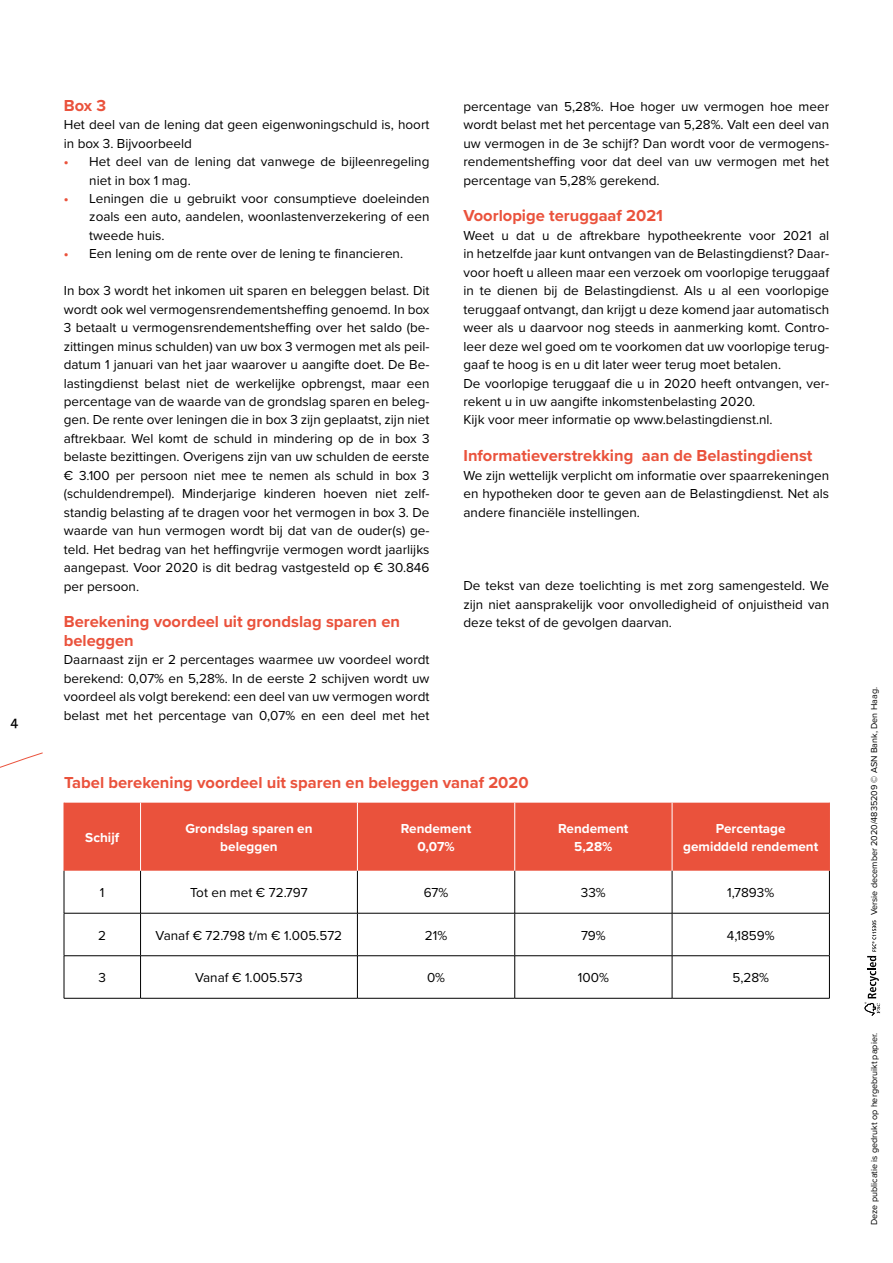
<style>
.page{position:relative;width:893px;height:1263px;background:#fff}
.page>*{position:absolute;margin:0;border:0;box-sizing:border-box;transform-origin:0 0}
.t1{font:700 16.5px/18.5px "Proxima Nova";color:#ea523c}
.t2{font:13.5px/18.5px "Proxima Nova";color:#000;text-align:justify}
.t3{font:700 13.5px/18px "Proxima Nova";color:#fff;text-align:center}
.t4{font:13.5px "Balance Offc";color:#000}
.t5{font:9px "Proxima Nova";color:#000}
.s1{font-weight:700;color:#ea523c}
</style>
<div class="page">
<svg style="left:0;top:752px;width:43px;height:16px"></svg>
<svg style="left:864px;top:920px;width:16px;height:96px"></svg>
<div style="left:65px;top:803px;width:764px;height:68px;background:#ea523c"></div>
<hr style="left:64px;top:871px;width:1px;height:42px;background:#000">
<hr style="left:140px;top:871px;width:1px;height:42px;background:#000">
<hr style="left:357px;top:871px;width:1px;height:42px;background:#000">
<hr style="left:514px;top:871px;width:1px;height:42px;background:#000">
<hr style="left:672px;top:871px;width:1px;height:42px;background:#000">
<hr style="left:829px;top:871px;width:1px;height:42px;background:#000">
<hr style="left:64px;top:913px;width:77px;height:1px;background:#000">
<hr style="left:64px;top:913px;width:1px;height:42px;background:#000">
<hr style="left:141px;top:913px;width:216px;height:1px;background:#000">
<hr style="left:140px;top:913px;width:1px;height:42px;background:#000">
<hr style="left:357px;top:913px;width:158px;height:1px;background:#000">
<hr style="left:357px;top:913px;width:1px;height:42px;background:#000">
<hr style="left:515px;top:913px;width:157px;height:1px;background:#000">
<hr style="left:514px;top:913px;width:1px;height:42px;background:#000">
<hr style="left:672px;top:913px;width:158px;height:1px;background:#000">
<hr style="left:672px;top:913px;width:1px;height:42px;background:#000">
<hr style="left:829px;top:913px;width:1px;height:42px;background:#000">
<hr style="left:64px;top:955px;width:77px;height:1px;background:#000">
<hr style="left:64px;top:956px;width:1px;height:42px;background:#000">
<hr style="left:141px;top:955px;width:216px;height:1px;background:#000">
<hr style="left:140px;top:956px;width:1px;height:42px;background:#000">
<hr style="left:357px;top:955px;width:158px;height:1px;background:#000">
<hr style="left:357px;top:956px;width:1px;height:42px;background:#000">
<hr style="left:515px;top:955px;width:157px;height:1px;background:#000">
<hr style="left:514px;top:956px;width:1px;height:42px;background:#000">
<hr style="left:672px;top:955px;width:158px;height:1px;background:#000">
<hr style="left:672px;top:956px;width:1px;height:42px;background:#000">
<hr style="left:829px;top:956px;width:1px;height:42px;background:#000">
<hr style="left:64px;top:998px;width:77px;height:1px;background:#000">
<hr style="left:141px;top:998px;width:216px;height:1px;background:#000">
<hr style="left:357px;top:998px;width:158px;height:1px;background:#000">
<hr style="left:515px;top:998px;width:157px;height:1px;background:#000">
<hr style="left:672px;top:998px;width:158px;height:1px;background:#000">
<hr style="left:64px;top:803px;width:1px;height:68px;background:#ea523c">
<hr style="left:140px;top:803px;width:1px;height:68px;background:#fff">
<hr style="left:357px;top:803px;width:1px;height:68px;background:#fff">
<hr style="left:514px;top:803px;width:1px;height:68px;background:#fff">
<hr style="left:672px;top:803px;width:1px;height:68px;background:#fff">
<hr style="left:829px;top:803px;width:1px;height:68px;background:#ea523c">
<p class="t4" style="left:11px;top:716px;width:9px">4</p>
<p class="t1" style="left:64px;top:96px;width:44px">Box 3</p>
<p class="t2" style="left:64px;top:115px;width:367px">Het deel van de lening dat geen eigenwoningschuld is, hoort in box 3. Bijvoorbeeld</p>
<p class="t2" style="left:89px;top:152px;width:342px;text-indent:-26px"><span class="s1">•</span> Het deel van de lening dat vanwege de bijleenregeling niet in box 1 mag.</p>
<p class="t2" style="left:89px;top:189px;width:342px;text-indent:-26px"><span class="s1">•</span> Leningen die u gebruikt voor consumptieve doeleinden zoals een auto, aandelen, woonlastenverzekering of een tweede huis.</p>
<p class="t2" style="left:64px;top:244px;width:341px"><span class="s1">•</span> Een lening om de rente over de lening te financieren.</p>
<p class="t2" style="left:64px;top:281px;width:367px">In box 3 wordt het inkomen uit sparen en beleggen belast. Dit wordt ook wel vermogensrendementsheffing genoemd. In box 3 betaalt u vermogensrendementsheffing over het saldo (be&shy;zittingen minus schulden) van uw box 3 vermogen met als peil&shy;datum 1 januari van het jaar waarover u aangifte doet. De Be&shy;lastingdienst belast niet de werkelijke opbrengst, maar een percentage van de waarde van de grondslag sparen en beleg&shy;gen. De rente over leningen die in box 3 zijn geplaatst, zijn niet aftrekbaar. Wel komt de schuld in mindering op de in box 3 belaste bezittingen. Overigens zijn van uw schulden de eerste € 3.100 per persoon niet mee te nemen als schuld in box 3 (schuldendrempel). Minderjarige kinderen hoeven niet zelf&shy;standig belasting af te dragen voor het vermogen in box 3. De waarde van hun vermogen wordt bij dat van de ouder(s) ge&shy;teld. Het bedrag van het heffingvrije vermogen wordt jaarlijks aangepast. Voor 2020 is dit bedrag vastgesteld op € 30.846 per persoon.</p>
<p class="t1" style="left:64px;top:612px;width:338px">Berekening voordeel uit grondslag sparen en beleggen</p>
<p class="t2" style="left:64px;top:650px;width:367px">Daarnaast zijn er 2 percentages waarmee uw voordeel wordt berekend: 0,07% en 5,28%. In de eerste 2 schijven wordt uw voordeel als volgt berekend: een deel van uw vermogen wordt belast met het percentage van 0,07% en een deel met het</p>
<p class="t2" style="left:463px;top:96px;width:367px">percentage van 5,28%. Hoe hoger uw vermogen hoe meer wordt belast met het percentage van 5,28%. Valt een deel van uw vermogen in de 3e schijf? Dan wordt voor de vermogens&shy;rendementsheffing voor dat deel van uw vermogen met het percentage van 5,28% gerekend.</p>
<p class="t1" style="left:463px;top:206px;width:201px">Voorlopige teruggaaf 2021</p>
<p class="t2" style="left:463px;top:226px;width:367px;text-align:left">Weet u dat u de aftrekbare hypotheekrente voor 2021 al in hetzelfde jaar kunt ontvangen van de Belastingdienst? Daar&shy;voor hoeft u alleen maar een verzoek om voorlopige teruggaaf in te dienen bij de Belastingdienst. Als u al een voorlopige teruggaaf ontvangt, dan krijgt u deze komend jaar automatisch weer als u daarvoor nog steeds in aanmerking komt. Contro&shy;leer deze wel goed om te voorkomen dat uw voorlopige terug&shy;gaaf te hoog is en u dit later weer terug moet betalen.<br>De voorlopige teruggaaf die u in 2020 heeft ontvangen, ver&shy;rekent u in uw aangifte inkomstenbelasting 2020.<br>Kijk voor meer informatie op www.belastingdienst.nl.</p>
<p class="t1" style="left:463px;top:446px;width:351px">Informatieverstrekking aan de Belastingdienst</p>
<p class="t2" style="left:463px;top:465px;width:367px">We zijn wettelijk verplicht om informatie over spaarrekeningen en hypotheken door te geven aan de Belastingdienst. Net als andere financiële instellingen.</p>
<p class="t2" style="left:463px;top:576px;width:367px">De tekst van deze toelichting is met zorg samengesteld. We zijn niet aansprakelijk voor onvolledigheid of onjuistheid van deze tekst of de gevolgen daarvan.</p>
<p class="t1" style="left:64px;top:773px;width:466px">Tabel berekening voordeel uit sparen en beleggen vanaf 2020</p>
<p class="t3" style="left:85px;top:828px;width:35px">Schijf</p>
<p class="t3" style="left:185px;top:819px;width:129px">Grondslag sparen en beleggen</p>
<p class="t3" style="left:401px;top:819px;width:72px">Rendement<br>0,07%</p>
<p class="t3" style="left:558px;top:819px;width:72px">Rendement<br>5,28%</p>
<p class="t3" style="left:683px;top:819px;width:137px">Percentage gemiddeld rendement</p>
<p class="t2" style="left:100px;top:883px;width:6px">1</p>
<p class="t2" style="left:190px;top:883px;width:119px">Tot en met € 72.797</p>
<p class="t2" style="left:424px;top:883px;width:26px">67%</p>
<p class="t2" style="left:581px;top:883px;width:26px">33%</p>
<p class="t2" style="left:727px;top:883px;width:48px">1,7893%</p>
<p class="t2" style="left:98px;top:925px;width:9px">2</p>
<p class="t2" style="left:156px;top:925px;width:188px">Vanaf € 72.798 t/m € 1.005.572</p>
<p class="t2" style="left:425px;top:925px;width:24px">21%</p>
<p class="t2" style="left:581px;top:925px;width:26px">79%</p>
<p class="t2" style="left:727px;top:925px;width:49px">4,1859%</p>
<p class="t2" style="left:98px;top:968px;width:9px">3</p>
<p class="t2" style="left:195px;top:968px;width:109px">Vanaf € 1.005.573</p>
<p class="t2" style="left:427px;top:968px;width:20px">0%</p>
<p class="t2" style="left:578px;top:968px;width:32px">100%</p>
<p class="t2" style="left:732px;top:968px;width:38px">5,28%</p>
<p class="t5" style="left:868px;top:915px;width:230px;rotate:-90deg">Versie december 2020/4835209 © ASN Bank, Den Haag.</p>
<p class="t5" style="left:868px;top:1225px;width:194px;rotate:-90deg">Deze publicatie is gedrukt op hergebruikt papier.</p>
</div>
